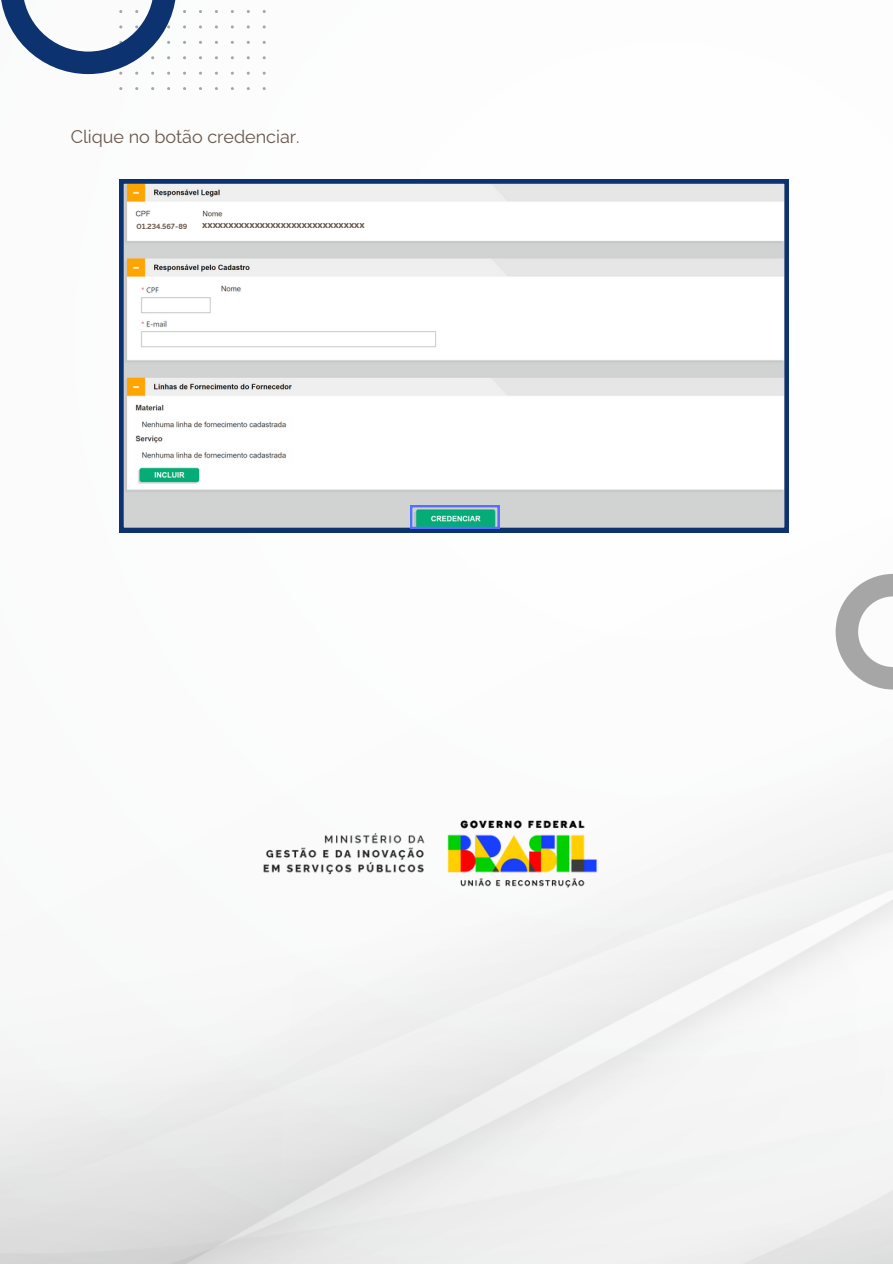
<style>
.page{position:relative;width:893px;height:1264px;background:#fff}
.page>*{position:absolute;margin:0;border:0;box-sizing:border-box;transform-origin:0 0}
.t1{font:18px "Rawline";color:#69574c}
.t2{font:700 9px "Open Sans";color:#69574c}
.t3{font:700 7.5px "Rawline";color:#69574c}
</style>
<div class="page">
<img style="left:0;top:10px;width:892px;height:1253px">
<svg style="left:0;top:0;width:265px;height:90px"></svg>
<svg style="left:835px;top:574px;width:57px;height:115px"></svg>
<img style="left:222px;top:779px;width:416px;height:149px">
<svg style="left:119px;top:179px;width:669px;height:353px"></svg>
<div style="left:129px;top:222px;width:68px;height:14px;background:#fff"></div>
<div style="left:273px;top:218px;width:73px;height:12px;background:#fff"></div>
<div style="left:200px;top:219px;width:296px;height:15px;background:#fff"></div>
<svg style="left:410px;top:505px;width:89px;height:24px;background:#40a7aa"></svg>
<h1 class="t1" style="left:71px;top:122px;width:230px">Clique no botão credenciar.</h1>
<p class="t3" style="left:136px;top:220px;width:52px">01.234.567-89</p>
<h2 class="t2" style="left:202px;top:218px;width:164px">xxxxxxxxxxxxxxxxxxxxxxxxxxxxxxx</h2>
</div>
